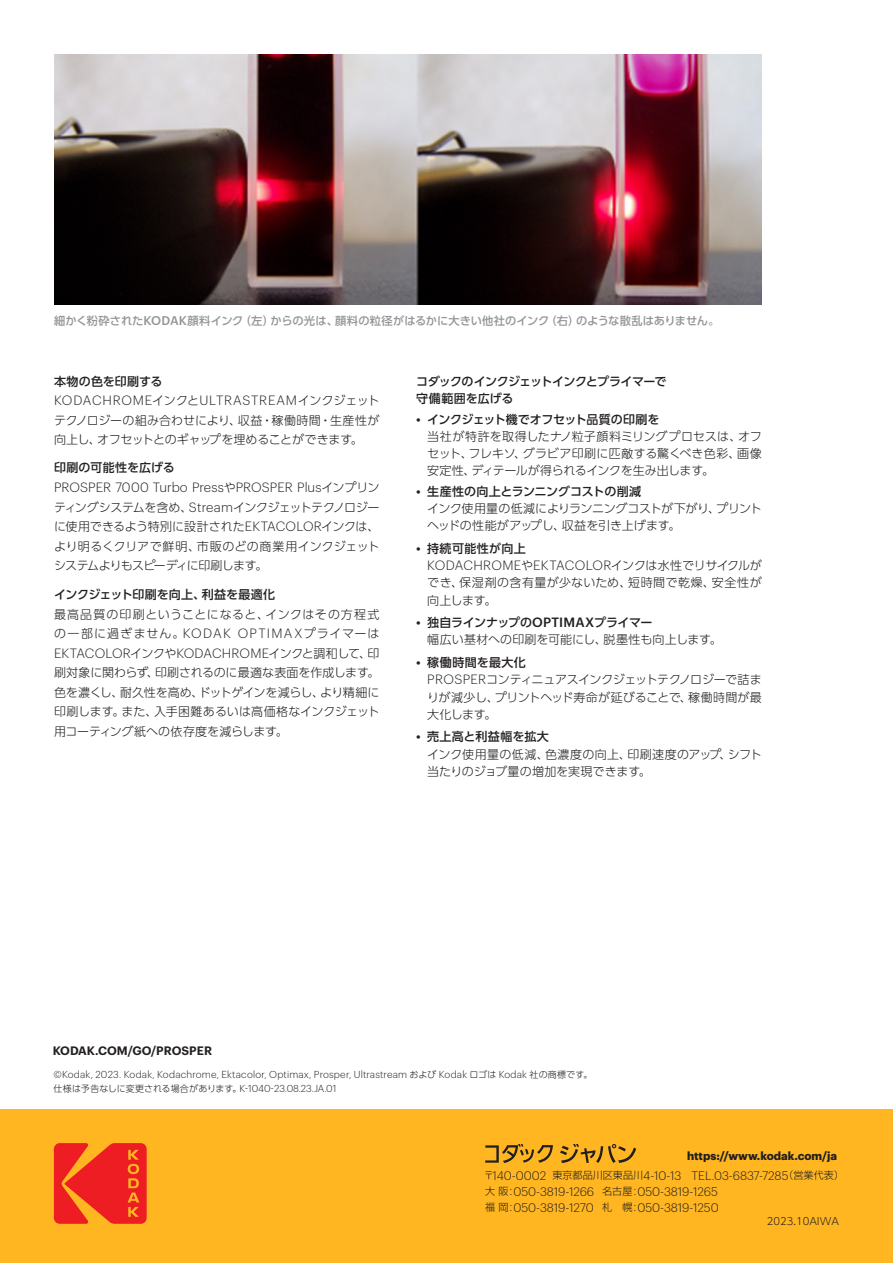
<style>
.page{position:relative;width:893px;height:1263px;background:#fff}
.page>*{position:absolute;margin:0;border:0;box-sizing:border-box;transform-origin:0 0}
.t1{font:300 13.2px "Graphik";letter-spacing:.015em;color:#231f20}
.t2{font:300 13.2px "Graphik";letter-spacing:.06em;color:#231f20}
.t3{font:300 12.15px/15.9px "Graphik";color:#231f20}
.t4{font:300 12px/19.5px "UD Shin Go Pr 6 N";color:#231f20}
.t5{font:300 12px/17.2px "UD Shin Go Pr 6 N";letter-spacing:-.02em;color:#231f20}
.t6{font:300 12px/19.5px "UD Shin Go Pr 6 N";letter-spacing:.07em;color:#231f20}
.t7{font:500 12px "UD Shin Go Pr 6 N";color:#231f20}
.t8{font:300 12px/17.2px "UD Shin Go Pr 6 N";letter-spacing:.04em;color:#231f20}
.t9{font:500 12px/17.2px "UD Shin Go Pr 6 N";letter-spacing:-.03em;color:#231f20}
.t10{font:600 12px "Graphik";color:#231f20}
.t11{font:500 12px "UD Shin Go Pr 6 N";letter-spacing:.03em;color:#231f20}
.t12{font:700 11.55px "Graphik";color:#231f20}
.t13{font:500 11.25px "UD Shin Go Pr 6 N";letter-spacing:.005em;color:#939598}
.t14{font:300 10.05px "UD Shin Go Pr 6 N";color:#231f20}
.t15{font:300 9.9px "Graphik";letter-spacing:.02em;color:#231f20}
.t16{font:300 9px "UD Shin Go Pr 6 N";color:#231f20}
.s1{font-family:"Graphik";font-size:12.3px}
.s2{font-family:"UD Shin Go Pr 6 N";font-size:12px}
.s3{font-family:"Graphik";font-size:13.2px}
.s4{font-family:"Graphik";font-weight:500;font-size:13.2px}
.s5{font-weight:500}
.s6{font-family:"UD Shin Go Pr 6 N";font-size:9px}
.s7{font-family:"Graphik";font-size:9.9px}
.s8{font-family:"Shin Go Pro";font-size:10.05px}
</style>
<div class="page">
<img style="left:54px;top:54px;width:708px;height:250px">
<div style="left:0;top:1109px;width:893px;height:154px;background:#ffb620"></div>
<svg style="left:54px;top:1143px;width:93px;height:81px"></svg>
<svg style="left:485px;top:1144px;width:68px;height:19px"></svg>
<svg style="left:560px;top:1144px;width:76px;height:19px"></svg>
<p class="t13" style="left:54px;top:311px;width:667px">細かく粉砕された<span class="s1">KODAK</span>顔料インク（左）からの光は、顔料の粒径がはるかに大きい他社のインク（右）のような散乱はありません。</p>
<p class="t7" style="left:54px;top:371px;width:110px">本物の色を印刷する</p>
<p class="t2" style="left:54px;top:391px;width:327px">KODACHROME<span class="s2">インクと</span>ULTRASTREAM<span class="s2">インクジェット</span></p>
<p class="t4" style="left:54px;top:410px;width:327px">テクノロジーの組み合わせにより、収益・稼働時間・生産性が向上し、オフセットとのギャップを埋めることができます。</p>
<p class="t7" style="left:54px;top:458px;width:122px">印刷の可能性を広げる</p>
<p class="t1" style="left:54px;top:478px;width:327px">PROSPER 7000 Turbo Press<span class="s2">や</span>PROSPER Plus<span class="s2">インプリン</span></p>
<p class="t4" style="left:54px;top:497px;width:327px;text-align:justify">ティングシステムを含め、<span class="s3">Stream</span>インクジェットテクノロジーに使用できるよう特別に設計された<span class="s3">EKTACOLOR</span>インクは、より明るくクリアで鮮明、市販のどの商業用インクジェットシステムよりもスピーディに印刷します。</p>
<p class="t7" style="left:54px;top:584px;width:223px">インクジェット印刷を向上、利益を最適化</p>
<p class="t6" style="left:54px;top:604px;width:327px">最高品質の印刷ということになると、インクはその方程式の一部に過ぎません。<span class="s3">KODAK OPTIMAX</span>プライマーは</p>
<p class="t1" style="left:54px;top:643px;width:327px">EKTACOLOR<span class="s2">インクや</span>KODACHROME<span class="s2">インクと調和して、印</span></p>
<p class="t4" style="left:54px;top:663px;width:327px;text-align:justify">刷対象に関わらず、印刷されるのに最適な表面を作成します。色を濃くし、耐久性を高め、ドットゲインを減らし、より精細に印刷します。また、入手困難あるいは高価格なインクジェット用コーティング紙への依存度を減らします。</p>
<p class="t9" style="left:416px;top:372px;width:252px">コダックのインクジェットインクとプライマーで守備範囲を広げる</p>
<p class="t4" style="left:427px;top:410px;width:336px;line-height:17.2px;text-indent:-11px"><span class="s4">•</span> <span class="s5">インクジェット機でオフセット品質の印刷を<br></span>当社が特許を取得したナノ粒子顔料ミリングプロセスは、オフセット、フレキソ、グラビア印刷に匹敵する驚くべき色彩、画像安定性、ディテールが得られるインクを生み出します。</p>
<p class="t5" style="left:427px;top:482px;width:336px;text-indent:-11px"><span class="s4">•</span> <span class="s5">生産性の向上とランニングコストの削減<br></span>インク使用量の低減によりランニングコストが下がり、プリントヘッドの性能がアップし、収益を引き上げます。</p>
<p class="t11" style="left:416px;top:538px;width:111px"><span class="s3">•</span> 持続可能性が向上</p>
<p class="t1" style="left:427px;top:556px;width:336px">KODACHROME<span class="s2">や</span>EKTACOLOR<span class="s2">インクは水性でリサイクルが</span></p>
<p class="t8" style="left:427px;top:574px;width:336px">でき、保湿剤の含有量が少ないため、短時間で乾燥、安全性が向上します。</p>
<p class="t4" style="left:427px;top:613px;width:296px;line-height:17.2px;text-indent:-11px"><span class="s4">•</span> <span class="s5">独自ラインナップの</span><span class="s4">OPTIMAX</span><span class="s5">プライマー<br></span>幅広い基材への印刷を可能にし、脱墨性も向上します。</p>
<p class="t5" style="left:427px;top:653px;width:336px;text-indent:-11px"><span class="s4">•</span> <span class="s5">稼働時間を最大化<br></span><span class="s3">PROSPER</span>コンティニュアスインクジェットテクノロジーで詰まりが減少し、プリントヘッド寿命が延びることで、稼働時間が最大化します。</p>
<p class="t4" style="left:427px;top:728px;width:336px;line-height:17.2px;text-indent:-11px"><span class="s4">•</span> <span class="s5">売上高と利益幅を拡大<br></span>インク使用量の低減、色濃度の向上、印刷速度のアップ、シフト当たりのジョブ量の増加を実現できます。</p>
<p class="t10" style="left:53px;top:1041px;width:161px">KODAK.COM/GO/PROSPER</p>
<p class="t15" style="left:53px;top:1067px;width:540px">©Kodak, 2023. Kodak, Kodachrome, Ektacolor, Optimax, Prosper, Ultrastream <span class="s6">および</span> Kodak <span class="s6">ロゴは</span> Kodak <span class="s6">社の商標です。</span></p>
<p class="t16" style="left:53px;top:1081px;width:284px">仕様は予告なしに変更される場合があります。<span class="s7">K-1040-23.08.23.JA.01</span></p>
<p class="t12" style="left:687px;top:1147px;width:152px">https://www.kodak.com/ja</p>
<p class="t3" style="left:484px;top:1166px;width:362px"><span class="s8">〒</span>140-0002 <span class="s8">東京都品川区東品川</span>4-10-13 TEL.03-6837-7285<span class="s8">（営業代表）大阪:</span>050-3819-1266 <span class="s8">名古屋:</span>050-3819-1265<br><span class="s8">福岡:</span>050-3819-1270 <span class="s8">札 幌:</span>050-3819-1250</p>
<p class="t14" style="left:767px;top:1213px;width:74px">2023.10AIWA</p>
</div>
